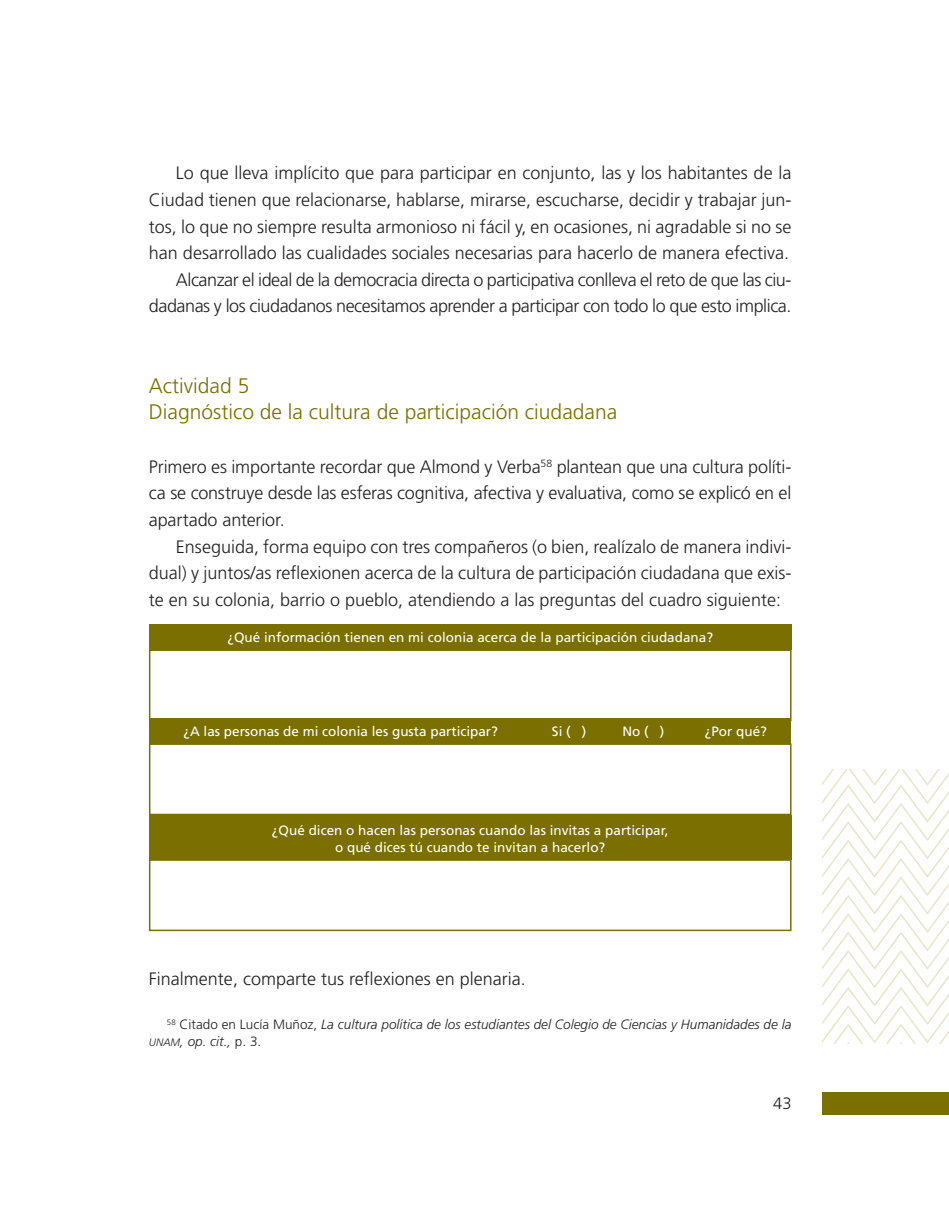
<style>
.page{position:relative;width:949px;height:1225px;background:#fff}
.page>*{position:absolute;margin:0;border:0;box-sizing:border-box;transform-origin:0 0}
.sub_actividad{font:300 21px/26.5px "Frutiger LT Std";color:#7a6f00}
.cuerpo{font:300 18px/26.5px "Frutiger LT Std";letter-spacing:-.025em;color:#231f20;text-align:justify}
.cuerpo_primer{font:300 18px/26.5px "Frutiger LT Std";letter-spacing:-.01em;color:#231f20;text-align:justify}
.cuerpo-2{font:300 18px "Frutiger LT Std";color:#231f20}
.t1{font:300 16.5px "Frutiger LT Std";color:#231f20}
.t2{font:13.5px/16.5px "Frutiger LT Std";color:#fff;text-align:center}
.Pies{font:italic 300 13.5px/16.5px "Frutiger LT Std";color:#231f20}
.s1{font-style:normal}
.s2{font-family:"Frutiger LT Std Light Italic SC800";font-weight:400;font-style:normal;font-size:10.8px}
</style>
<div class="page">
<div style="left:821px;top:1092px;width:127px;height:22px;background:#7a6f00"></div>
<svg style="left:822px;top:769px;width:126px;height:275px"></svg>
<div style="left:149px;top:624px;width:642px;height:25px;background:#7a6f00"></div>
<div style="left:149px;top:815px;width:642px;height:44px;background:#7a6f00"></div>
<div style="left:149px;top:718px;width:383px;height:26px;background:#7a6f00"></div>
<div style="left:531px;top:718px;width:75px;height:26px;background:#7a6f00"></div>
<div style="left:605px;top:718px;width:75px;height:26px;background:#7a6f00"></div>
<div style="left:680px;top:718px;width:110px;height:26px;background:#7a6f00"></div>
<div style="left:149px;top:649px;width:642px;height:72px;border:2px solid #7a6f00"></div>
<div style="left:149px;top:743px;width:642px;height:72px;border:2px solid #7a6f00"></div>
<div style="left:149px;top:859px;width:642px;height:72px;border:2px solid #7a6f00"></div>
<p class="cuerpo" style="left:149px;top:160px;width:644px;text-indent:27px">Lo que lleva implícito que para participar en conjunto, las y los habitantes de la Ciudad tienen que relacionarse, hablarse, mirarse, escucharse, decidir y trabajar jun&shy;tos, lo que no siempre resulta armonioso ni fácil y, en ocasiones, ni agradable si no se han desarrollado las cualidades sociales necesarias para hacerlo de manera efectiva.</p>
<p class="cuerpo" style="left:149px;top:266px;width:644px;text-align:right">Alcanzar el ideal de la democracia directa o participativa conlleva el reto de que las ciu&shy;dadanas y los ciudadanos necesitamos aprender a participar con todo lo que esto implica.</p>
<p class="sub_actividad" style="left:149px;top:372px;width:469px">Actividad 5<br>Diagnóstico de la cultura de participación ciudadana</p>
<p class="cuerpo_primer" style="left:149px;top:454px;width:644px">Primero es importante recordar que Almond y Verba<sup>58</sup> plantean que una cultura políti&shy;ca se construye desde las esferas cognitiva, afectiva y evaluativa, como se explicó en el apartado anterior.</p>
<p class="cuerpo" style="left:149px;top:533px;width:644px;text-indent:27px">Enseguida, forma equipo con tres compañeros (o bien, realízalo de manera indivi&shy;dual) y juntos/as reflexionen acerca de la cultura de participación ciudadana que exis&shy;te en su colonia, barrio o pueblo, atendiendo a las preguntas del cuadro siguiente:</p>
<p class="t2" style="left:227px;top:629px;width:487px">¿Qué información tienen en mi colonia acerca de la participación ciudadana?</p>
<p class="t2" style="left:183px;top:723px;width:316px">¿A las personas de mi colonia les gusta participar?</p>
<p class="t2" style="left:551px;top:723px;width:36px">Si ( )</p>
<p class="t2" style="left:622px;top:723px;width:43px">No ( )</p>
<p class="t2" style="left:704px;top:723px;width:64px">¿Por qué?</p>
<p class="t2" style="left:272px;top:822px;width:398px">¿Qué dicen o hacen las personas cuando las invitas a participar, o qué dices tú cuando te invitan a hacerlo?</p>
<p class="cuerpo-2" style="left:149px;top:968px;width:378px">Finalmente, comparte tus reflexiones en plenaria.</p>
<p class="Pies" style="left:149px;top:1016px;width:644px;text-indent:18px"><sup>58</sup> <span class="s1">Citado en Lucía Muñoz,</span> La cultura política de los estudiantes del Colegio de Ciencias y Humanidades de la<br><span class="s2">UNAM</span>, op. cit., <span class="s1">p. 3.</span></p>
<p class="t1" style="left:773px;top:1094px;width:20px">43</p>
</div>
